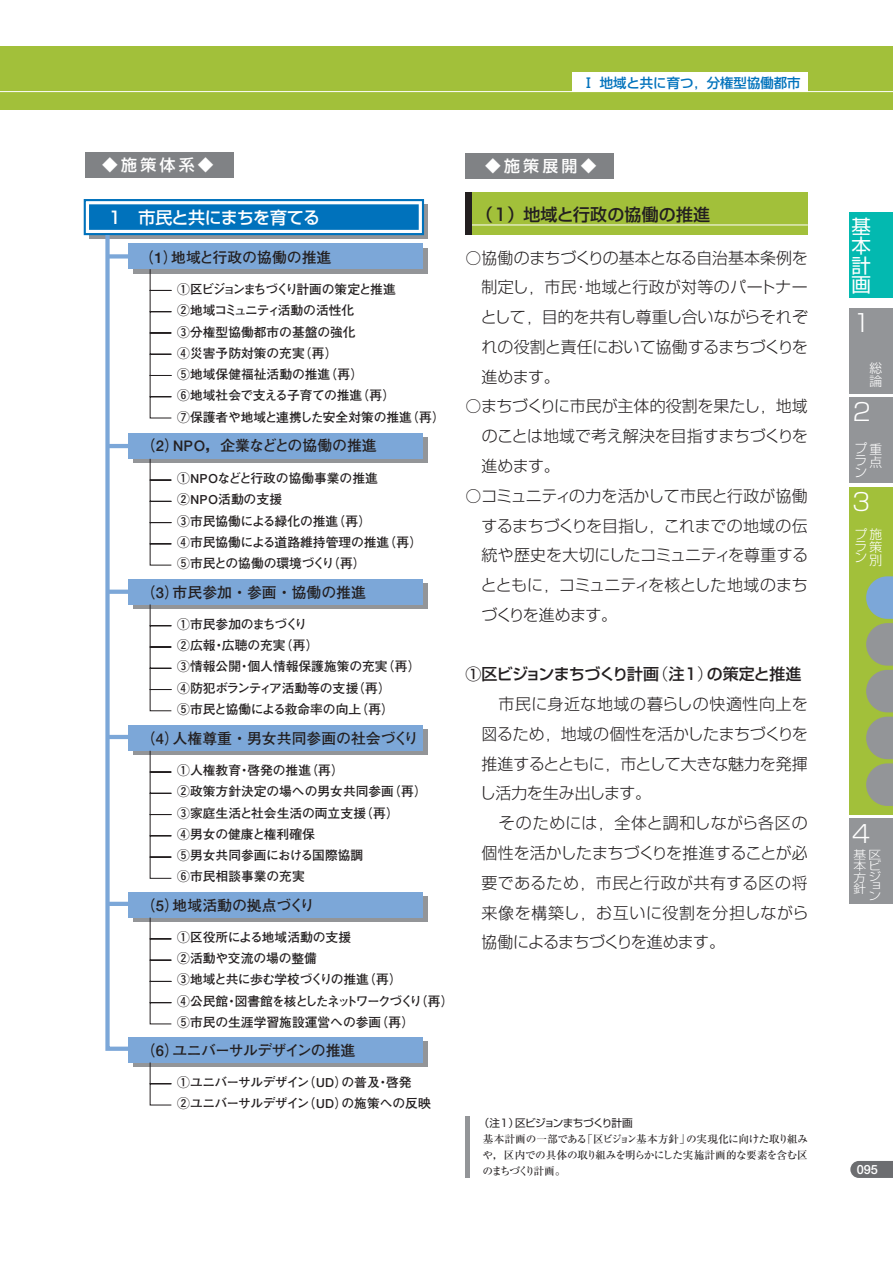
<style>
.page{position:relative;width:894px;height:1263px;background:#fff}
.page>*{position:absolute;margin:0;border:0;box-sizing:border-box;transform-origin:0 0}
.t1{font:300 24px "Shin Go";color:#fff}
.t2{font:19.5px/19.5px "Shin Go";color:#fff;text-align:justify}
.t3{font:500 16.95px "Shin Go";color:#231f20}
.t4{font:500 16.95px "Shin Go";letter-spacing:-.035em;color:#fff}
.t5{font:300 15.9px/29.7px "Shin Go";color:#231f20;text-align:justify}
.t6{font:500 15.9px "Shin Go";letter-spacing:-.035em;color:#231f20}
.t7{font:300 15.9px "Shin Go";letter-spacing:.035em;color:#231f20}
.t8{font:300 15.9px "Shin Go";letter-spacing:.02em;color:#231f20}
.t9{font:300 15.9px "Shin Go";letter-spacing:.03em;color:#231f20}
.t10{font:300 15.9px "Shin Go";letter-spacing:.04em;color:#231f20}
.t11{font:300 15.9px "Shin Go";letter-spacing:-.045em;color:#231f20}
.t12{font:500 15.9px "Shin Go";letter-spacing:.2em;color:#fff}
.t13{font:300 15.9px "Shin Go";letter-spacing:-.02em;color:#231f20}
.t14{font:700 14.85px "Futo Go B101";color:#231f20}
.t15{font:700 14.85px "Futo Go B101";letter-spacing:-.035em;color:#231f20}
.t16{font:700 14.85px "Futo Go B101";letter-spacing:-.055em;color:#231f20}
.t17{font:500 13.35px "Shin Go";color:#0072bc}
.t18{font:700 12.75px/21.3px "Futo Go B101";color:#231f20}
.t19{font:700 12.75px/21.3px "Futo Go B101";letter-spacing:-.04em;color:#231f20}
.t20{font:300 12.75px/11.2px "Shin Go";color:#fff}
.t21{font:700 12.75px "Futo Go B101";color:#fff}
.t22{font:300 11.55px/11.2px "Shin Go";color:#fff;text-align:justify;scale:1.11 1}
.t23{font:500 10.65px/15.9px "Ryumin";letter-spacing:-.055em;color:#231f20;text-align:justify}
.t24{font:10.65px "Shin Go";letter-spacing:-.06em;color:#231f20}
.s1{font-weight:300}
</style>
<div class="page">
<svg style="left:850px;top:1161px;width:43px;height:17px"></svg>
<div style="left:0;top:47px;width:893px;height:63px;background:#a2c03a"></div>
<hr style="left:0;top:91px;width:893px;height:1px;background:#fff">
<div style="left:572px;top:72px;width:236px;height:20px;background:#fff"></div>
<div style="left:849px;top:212px;width:44px;height:86px;background:#03b9b0"></div>
<div style="left:849px;top:308px;width:44px;height:86px;background:#939598"></div>
<div style="left:849px;top:398px;width:44px;height:85px;background:#939598"></div>
<div style="left:849px;top:487px;width:44px;height:327px;background:#a2c03a"></div>
<div style="left:849px;top:819px;width:44px;height:85px;background:#939598"></div>
<svg style="left:866px;top:576px;width:27px;height:230px"></svg>
<div style="left:89px;top:204px;width:338px;height:34px;background:linear-gradient(to right,#939598,#939598)"></div>
<div style="left:84px;top:199px;width:340px;height:36px;background:#fff;border:2px solid #0072bc"></div>
<div style="left:89px;top:204px;width:330px;height:26px;background:#0072bc"></div>
<div style="left:133px;top:248px;width:294px;height:25px;background:#939598"></div>
<div style="left:133px;top:438px;width:294px;height:25px;background:#939598"></div>
<div style="left:129px;top:244px;width:294px;height:25px;background:#7ca7d8"></div>
<div style="left:129px;top:433px;width:294px;height:26px;background:#7ca7d8"></div>
<svg style="left:149px;top:269px;width:23px;height:297px"></svg>
<div style="left:133px;top:583px;width:294px;height:26px;background:linear-gradient(to right,#939598,#939598)"></div>
<div style="left:129px;top:579px;width:294px;height:25px;background:#7ca7d8"></div>
<svg style="left:149px;top:604px;width:23px;height:107px"></svg>
<div style="left:133px;top:730px;width:294px;height:25px;background:#939598"></div>
<div style="left:129px;top:725px;width:294px;height:26px;background:#7ca7d8"></div>
<svg style="left:149px;top:750px;width:23px;height:129px"></svg>
<div style="left:133px;top:896px;width:294px;height:26px;background:#939598"></div>
<div style="left:129px;top:892px;width:294px;height:26px;background:#7ca7d8"></div>
<svg style="left:149px;top:917px;width:23px;height:108px"></svg>
<svg style="left:103px;top:232px;width:30px;height:821px"></svg>
<div style="left:133px;top:1041px;width:294px;height:26px;background:#939598"></div>
<div style="left:129px;top:1037px;width:294px;height:26px;background:#7ca7d8"></div>
<svg style="left:149px;top:1062px;width:23px;height:44px"></svg>
<div style="left:85px;top:152px;width:149px;height:25px;background:#808285"></div>
<div style="left:466px;top:192px;width:342px;height:43px;background:#a2c03a"></div>
<hr style="left:466px;top:225px;width:342px;height:1px;background:#fff">
<div style="left:466px;top:153px;width:148px;height:25px;background:#808285"></div>
<div style="left:466px;top:192px;width:6px;height:43px;background:#231f20"></div>
<hr style="left:466px;top:1116px;width:4px;height:62px;background:#939598">
<p class="t17" style="left:582px;top:78px;width:220px">Ⅰ 地域と共に育つ，分権型協働都市</p>
<p class="t12" style="left:102px;top:159px;width:113px">◆施策体系◆</p>
<h3 class="t4" style="left:109px;top:211px;width:213px">1　市民と共にまちを育てる</h3>
<p class="t14" style="left:140px;top:251px;width:193px">（1）地域と行政の協働の推進</p>
<p class="t18" style="left:177px;top:280px;width:269px">①区ビジョンまちづくり計画の策定と推進<br>②地域コミュニティ活動の活性化<br>③分権型協働都市の基盤の強化<br>④災害予防対策の充実（再）<br>⑤地域保健福祉活動の推進（再）<br>⑥地域社会で支える子育ての推進（再）<br>⑦保護者や地域と連携した安全対策の推進（再）</p>
<p class="t15" style="left:141px;top:440px;width:237px">（2）ＮＰＯ，企業などとの協働の推進</p>
<p class="t18" style="left:177px;top:469px;width:246px">①ＮＰＯなどと行政の協働事業の推進<br>②ＮＰＯ活動の支援<br>③市民協働による緑化の推進（再）<br>④市民協働による道路維持管理の推進（再）<br>⑤市民との協働の環境づくり（再）</p>
<p class="t14" style="left:141px;top:587px;width:226px">（3）市民参加・参画・協働の推進</p>
<p class="t18" style="left:177px;top:615px;width:244px">①市民参加のまちづくり<br>②広報・広聴の充実（再）<br>③情報公開・個人情報保護施策の充実（再）<br>④防犯ボランティア活動等の支援（再）<br>⑤市民と協働による救命率の向上（再）</p>
<p class="t14" style="left:141px;top:733px;width:279px">（4）人権尊重・男女共同参画の社会づくり</p>
<p class="t18" style="left:177px;top:761px;width:251px">①人権教育・啓発の推進（再）<br>②政策方針決定の場への男女共同参画（再）<br>③家庭生活と社会生活の両立支援（再）<br>④男女の健康と権利確保<br>⑤男女共同参画における国際協調<br>⑥市民相談事業の充実</p>
<p class="t14" style="left:141px;top:900px;width:175px">（5）地域活動の拠点づくり</p>
<p class="t18" style="left:177px;top:928px;width:277px">①区役所による地域活動の支援<br>②活動や交流の場の整備<br>③地域と共に歩む学校づくりの推進（再）<br>④公民館・図書館を核としたネットワークづくり（再）<br>⑤市民の生涯学習施設運営への参画（再）</p>
<p class="t16" style="left:141px;top:1045px;width:216px">（6）ユニバーサルデザインの推進</p>
<p class="t19" style="left:177px;top:1073px;width:255px">①ユニバーサルデザイン（ＵＤ）の普及・啓発<br>②ユニバーサルデザイン（ＵＤ）の施策への反映</p>
<p class="t12" style="left:485px;top:160px;width:113px">◆施策展開◆</p>
<h3 class="t3" style="left:476px;top:208px;width:235px">（1）地域と行政の協働の推進</h3>
<p class="t5" style="left:481px;top:245px;width:329px;text-indent:-15px">○協働のまちづくりの基本となる自治基本条例を制定し，市民・地域と行政が対等のパートナーとして，目的を共有し尊重し合いながらそれぞれの役割と責任において協働するまちづくりを進めます。</p>
<p class="t5" style="left:482px;top:394px;width:328px;text-indent:-16px">○まちづくりに市民が主体的役割を果たし，地域のことは地域で考え解決を目指すまちづくりを進めます。</p>
<p class="t5" style="left:481px;top:483px;width:329px;text-indent:-15px">○コミュニティの力を活かして市民と行政が協働するまちづくりを目指し，これまでの地域の伝統や歴史を大切にしたコミュニティを尊重するとともに，コミュニティを核とした地域のまちづくりを進めます。</p>
<p class="t6" style="left:466px;top:668px;width:337px">①区ビジョンまちづくり計画<span class="s1">（</span>注1<span class="s1">）</span>の策定と推進</p>
<p class="t7" style="left:466px;top:698px;width:344px">　　市民に身近な地域の暮らしの快適性向上を</p>
<p class="t5" style="left:482px;top:721px;width:328px">図るため，地域の個性を活かしたまちづくりを</p>
<p class="t5" style="left:482px;top:751px;width:328px">推進するとともに，市として大きな魅力を発揮</p>
<p class="t13" style="left:480px;top:787px;width:173px">し活力を生み出します。</p>
<p class="t8" style="left:466px;top:817px;width:344px">　　そのためには，全体と調和しながら各区の</p>
<p class="t5" style="left:482px;top:840px;width:328px">個性を活かしたまちづくりを推進することが必</p>
<p class="t9" style="left:482px;top:877px;width:328px">要であるため，市民と行政が共有する区の将</p>
<p class="t10" style="left:482px;top:907px;width:328px">来像を構築し，お互いに役割を分担しながら</p>
<p class="t11" style="left:482px;top:936px;width:245px">協働によるまちづくりを進めます。</p>
<p class="t24" style="left:479px;top:1119px;width:155px">（注1）区ビジョンまちづくり計画</p>
<p class="t23" style="left:483px;top:1133px;width:327px">基本計画の一部である「区ビジョン基本方針」の実現化に向けた取り組みや，区内での具体の取り組みを明らかにした実施計画的な要素を含む区のまちづくり計画。</p>
<h2 class="t2" style="left:852px;top:219px;width:21px">基本計画</h2>
<h1 class="t1" style="left:853px;top:314px;width:20px">1</h1>
<p class="t20" style="left:870px;top:364px;width:14px;line-height:12.8px">総論</p>
<h1 class="t1" style="left:853px;top:403px;width:20px">2</h1>
<p class="t20" style="left:855px;top:444px;width:29px;line-height:13px;text-align:right">プ重点</p>
<p class="t20" style="left:855px;top:457px;width:14px">ラン</p>
<h1 class="t1" style="left:852px;top:493px;width:20px">3</h1>
<p class="t20" style="left:869px;top:529px;width:14px;line-height:12.9px;text-align:justify;text-indent:-15px">プ施策別</p>
<p class="t20" style="left:854px;top:542px;width:14px">ラン</p>
<h1 class="t1" style="left:852px;top:825px;width:20px">4</h1>
<p class="t22" style="left:854px;top:850px;width:27px">基区本ビ方ジ</p>
<p class="t22" style="left:869px;top:883px;width:13px;line-height:9px">ョン</p>
<p class="t22" style="left:854px;top:885px;width:13px">針</p>
<p class="t21" style="left:857px;top:1164px;width:23px">095</p>
</div>
